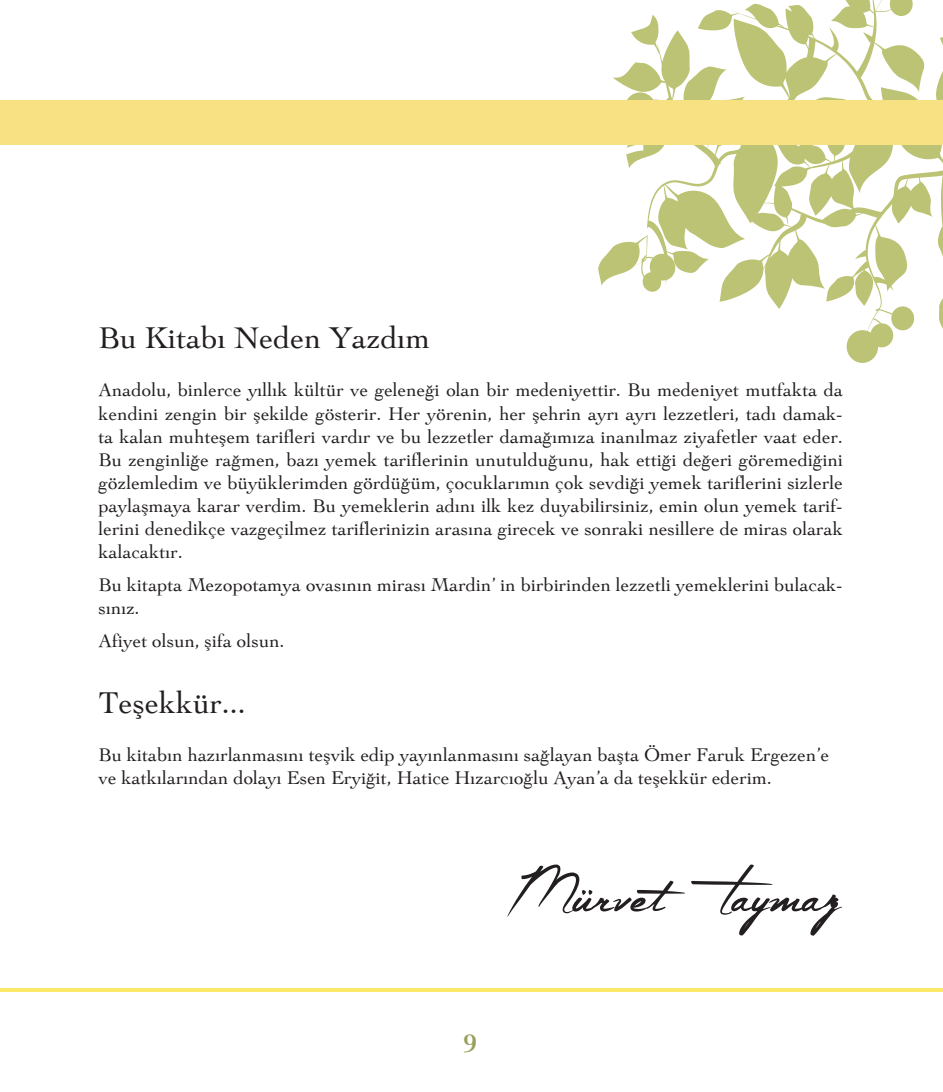
<style>
.page{position:relative;width:943px;height:1092px;background:#fff}
.page>*{position:absolute;margin:0;border:0;box-sizing:border-box;transform-origin:0 0}
.t1{font:108.5px "The Constellation of Heracles";letter-spacing:.01em;color:#231f20}
.t2{font:500 31.5px "Cochin";color:#231f20}
.t3{font:700 26.25px "Cochin";color:#9a9f5b}
.t4{font:500 19.25px/23.1px "Cochin";color:#231f20}
</style>
<div class="page">
<svg style="left:597px;top:0;width:346px;height:363px"></svg>
<div style="left:0;top:100px;width:943px;height:44px;background:#f8e182"></div>
<hr style="left:0;top:988px;width:943px;height:3px;background:#fbe869">
<h2 class="t2" style="left:99px;top:320px;width:333px">Bu Kitabı Neden Yazdım</h2>
<p class="t4" style="left:99px;top:378px;width:746px;text-align:justify">Anadolu, binlerce yıllık kültür ve geleneği olan bir medeniyettir. Bu medeniyet mutfakta da kendini zengin bir şekilde gösterir. Her yörenin, her şehrin ayrı ayrı lezzetleri, tadı damak&shy;ta kalan muhteşem tarifleri vardır ve bu lezzetler damağımıza inanılmaz ziyafetler vaat eder.<br>Bu zenginliğe rağmen, bazı yemek tariflerinin unutulduğunu, hak ettiği değeri göremediğini gözlemledim ve büyüklerimden gördüğüm, çocuklarımın çok sevdiği yemek tariflerini sizlerle paylaşmaya karar verdim. Bu yemeklerin adını ilk kez duyabilirsiniz, emin olun yemek tarif&shy;lerini denedikçe vazgeçilmez tariflerinizin arasına girecek ve sonraki nesillere de miras olarak kalacaktır.</p>
<p class="t4" style="left:99px;top:573px;width:746px">Bu kitapta Mezopotamya ovasının mirası Mardin’ in birbirinden lezzetli yemeklerini bulacak&shy;sınız.</p>
<p class="t4" style="left:99px;top:629px;width:187px">Afiyet olsun, şifa olsun.</p>
<h2 class="t2" style="left:99px;top:684px;width:149px">Teşekkür...</h2>
<p class="t4" style="left:99px;top:743px;width:732px">Bu kitabın hazırlanmasını teşvik edip yayınlanmasını sağlayan başta Ömer Faruk Ergezen’e ve katkılarından dolayı Esen Eryiğit, Hatice Hızarcıoğlu Ayan’a da teşekkür ederim.</p>
<h1 class="t1" style="left:508px;top:809px;width:334px">Mürvet Taymaz</h1>
<h3 class="t3" style="left:464px;top:1025px;width:15px">9</h3>
</div>
